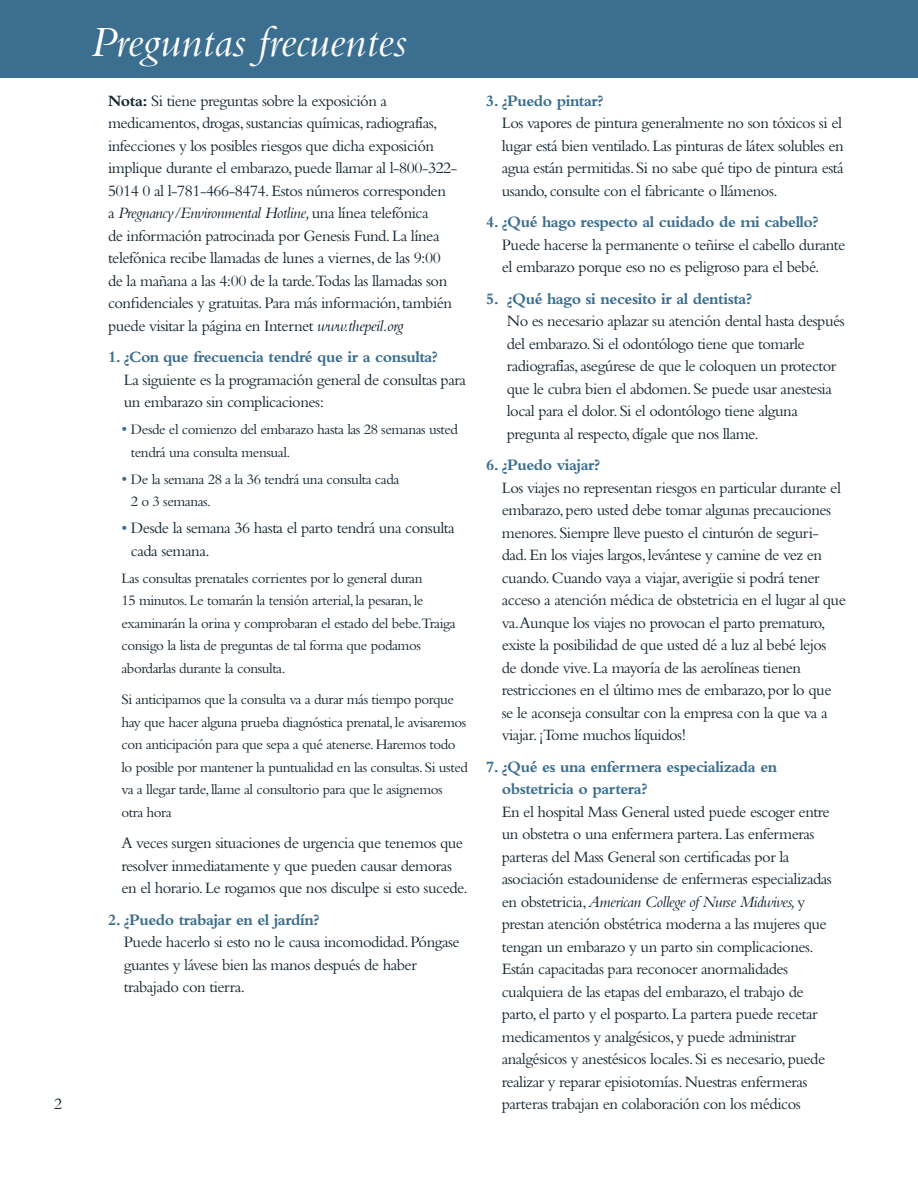
<style>
.page{position:relative;width:918px;height:1188px;background:#fff}
.page>*{position:absolute;margin:0;border:0;box-sizing:border-box;transform-origin:0 0}
.t1{font:italic 45px "Bembo Std";color:#fff}
.t2{font:16.5px/22.5px "Bembo Std";letter-spacing:-.03em;color:#162732}
.t3{font:700 16.5px/22.5px "Bembo Std";letter-spacing:-.03em;color:#3b6e8f}
.t4{font:15px/22.5px "Bembo Std";letter-spacing:-.03em;color:#162732}
.s1{font-weight:700}
.s2{font-style:italic}
.s3{font-style:italic;color:#12242f}
.s4{font-size:16.5px;color:#3b6e8f}
.s5{color:#3b6e8f}
</style>
<div class="page">
<div style="left:0;top:0;width:918px;height:77px;background:#3b6e8f"></div>
<p class="t2" style="left:54px;top:1092px;width:10px">2</p>
<h1 class="t1" style="left:90px;top:15px;width:318px">Preguntas frecuentes</h1>
<p class="t2" style="left:108px;top:89px;width:351px"><span class="s1">Nota:</span> Si tiene preguntas sobre la exposición a medicamentos, drogas, sustancias químicas, radiografías, infecciones y los posibles riesgos que dicha exposición implique durante el embarazo, puede llamar al l-800-322- 5014 0 al l-781-466-8474. Estos números corresponden<br>a <span class="s2">Pregnancy/Environmental Hotline,</span> una línea telefónica<br>de información patrocinada por Genesis Fund. La línea telefónica recibe llamadas de lunes a viernes, de las 9:00 de la mañana a las 4:00 de la tarde.Todas las llamadas son confidenciales y gratuitas. Para más información, también puede visitar la página en Internet <span class="s3">www.thepeil.org</span></p>
<p class="t3" style="left:108px;top:346px;width:332px">1. ¿Con que frecuencia tendré que ir a consulta?</p>
<p class="t2" style="left:124px;top:368px;width:344px">La siguiente es la programación general de consultas para un embarazo sin complicaciones:</p>
<p class="t4" style="left:131px;top:418px;width:329px;text-indent:-9px"><span class="s4">•</span> Desde el comienzo del embarazo hasta las 28 semanas usted tendrá una consulta mensual.</p>
<p class="t4" style="left:131px;top:467px;width:270px;text-indent:-9px"><span class="s4">•</span> De la semana 28 a la 36 tendrá una consulta cada<br>2 o 3 semanas.</p>
<p class="t2" style="left:131px;top:516px;width:325px;text-indent:-9px"><span class="s5">•</span> Desde la semana 36 hasta el parto tendrá una consulta cada semana.</p>
<p class="t4" style="left:122px;top:566px;width:336px">Las consultas prenatales corrientes por lo general duran<br>15 minutos. Le tomarán la tensión arterial, la pesaran, le examinarán la orina y comprobaran el estado del bebe.Traiga consigo la lista de preguntas de tal forma que podamos abordarlas durante la consulta.</p>
<p class="t4" style="left:122px;top:688px;width:348px">Si anticipamos que la consulta va a durar más tiempo porque hay que hacer alguna prueba diagnóstica prenatal, le avisaremos con anticipación para que sepa a qué atenerse. Haremos todo lo posible por mantener la puntualidad en las consultas. Si usted va a llegar tarde, llame al consultorio para que le asignemos otra hora</p>
<p class="t2" style="left:122px;top:831px;width:348px">A veces surgen situaciones de urgencia que tenemos que resolver inmediatamente y que pueden causar demoras en el horario. Le rogamos que nos disculpe si esto sucede.</p>
<p class="t3" style="left:108px;top:908px;width:213px">2. ¿Puedo trabajar en el jardín?</p>
<p class="t2" style="left:124px;top:930px;width:338px">Puede hacerlo si esto no le causa incomodidad. Póngase guantes y lávese bien las manos después de haber trabajado con tierra.</p>
<p class="t3" style="left:486px;top:89px;width:119px">3. ¿Puedo pintar?</p>
<p class="t2" style="left:502px;top:111px;width:344px;text-align:justify">Los vapores de pintura generalmente no son tóxicos si el lugar está bien ventilado. Las pinturas de látex solubles en agua están permitidas. Si no sabe qué tipo de pintura está usando, consulte con el fabricante o llámenos.</p>
<p class="t3" style="left:486px;top:211px;width:334px">4. ¿Qué hago respecto al cuidado de mi cabello?</p>
<p class="t2" style="left:502px;top:233px;width:345px">Puede hacerse la permanente o teñirse el cabello durante el embarazo porque eso no es peligroso para el bebé.</p>
<p class="t3" style="left:486px;top:287px;width:268px">5. ¿Qué hago si necesito ir al dentista?</p>
<p class="t2" style="left:507px;top:309px;width:340px">No es necesario aplazar su atención dental hasta después del embarazo. Si el odontólogo tiene que tomarle radiografías, asegúrese de que le coloquen un protector que le cubra bien el abdomen. Se puede usar anestesia local para el dolor. Si el odontólogo tiene alguna pregunta al respecto, dígale que nos llame.</p>
<p class="t3" style="left:486px;top:454px;width:116px">6. ¿Puedo viajar?</p>
<p class="t2" style="left:502px;top:476px;width:346px">Los viajes no representan riesgos en particular durante el embarazo, pero usted debe tomar algunas precauciones menores. Siempre lleve puesto el cinturón de seguri&shy;dad. En los viajes largos, levántese y camine de vez en cuando. Cuando vaya a viajar, averigüe si podrá tener acceso a atención médica de obstetricia en el lugar al que va.Aunque los viajes no provocan el parto prematuro, existe la posibilidad de que usted dé a luz al bebé lejos<br>de donde vive. La mayoría de las aerolíneas tienen restricciones en el último mes de embarazo, por lo que se le aconseja consultar con la empresa con la que va a viajar. ¡Tome muchos líquidos!</p>
<p class="t3" style="left:502px;top:755px;width:277px;text-indent:-16px">7. ¿Qué es una enfermera especializada en obstetricia o partera?</p>
<p class="t2" style="left:502px;top:800px;width:332px">En el hospital Mass General usted puede escoger entre un obstetra o una enfermera partera. Las enfermeras parteras del Mass General son certificadas por la asociación estadounidense de enfermeras especializadas en obstetricia, <span class="s2">American College of Nurse Midwives,</span> y prestan atención obstétrica moderna a las mujeres que tengan un embarazo y un parto sin complicaciones.<br>Están capacitadas para reconocer anormalidades cualquiera de las etapas del embarazo, el trabajo de parto, el parto y el posparto. La partera puede recetar medicamentos y analgésicos, y puede administrar analgésicos y anestésicos locales. Si es necesario, puede realizar y reparar episiotomías. Nuestras enfermeras parteras trabajan en colaboración con los médicos</p>
</div>
